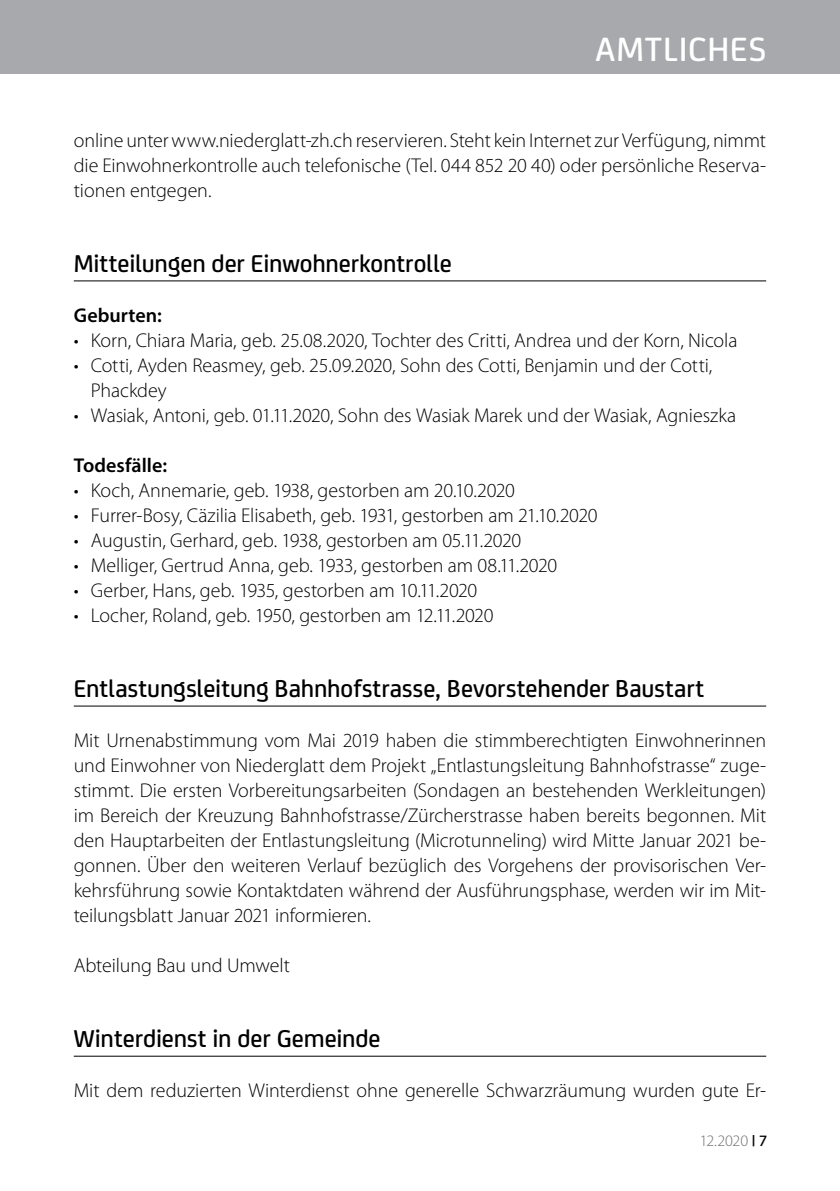
<style>
.page{position:relative;width:840px;height:1191px;background:#fff}
.page>*{position:absolute;margin:0;border:0;box-sizing:border-box;transform-origin:0 0}
.t1{font:500 36px "FS Joey";color:#fff}
.t2{font:500 26px "FS Joey";letter-spacing:-.005em;color:#000}
.t3{font:300 20px/25px "Myriad Pro";letter-spacing:-.01em;color:#000;text-align:justify}
.t4{font:300 20px "Myriad Pro";letter-spacing:-.03em;color:#000}
.t5{font:600 20px "Myriad Pro";letter-spacing:.005em;color:#000}
.t6{font:300 16px "Myriad Pro";letter-spacing:-.015em;color:#6d6e71}
.s1{font-family:"FS Joey";font-weight:500;color:#000}
</style>
<div class="page">
<div style="left:0;top:0;width:839px;height:74px;background:#a7a9ac"></div>
<hr style="left:74px;top:280px;width:691px;height:1px;background:#000">
<hr style="left:74px;top:705px;width:691px;height:1px;background:#000">
<hr style="left:74px;top:1055px;width:691px;height:1px;background:#000">
<h1 class="t1" style="left:595px;top:23px;width:20px">amtliches</h1>
<p class="t3" style="left:74px;top:128px;width:693px">online unter www.niederglatt-zh.ch reservieren. Steht kein I nternet zur Verfügung, nimmt die Einwohnerkontrolle auch telefonische (Tel. 044 852 20 40) oder persönliche Reserva&shy;tionen entgegen.</p>
<h2 class="t2" style="left:74px;top:244px;width:379px">Mitteilungen der Einwohnerkontrolle</h2>
<p class="t5" style="left:74px;top:303px;width:90px">Geburten:</p>
<p class="t3" style="left:74px;top:328px;width:664px">• Korn, Chiara Maria, geb. 25.08.2020, Tochter des Critti, Andrea und der Korn, Nicola</p>
<p class="t3" style="left:91px;top:353px;width:622px;text-indent:-17px">• Cotti, Ayden Reasmey, geb. 25.09.2020, Sohn des Cotti, Benjamin und der Cotti,<br>Phackdey</p>
<p class="t3" style="left:74px;top:403px;width:663px">• Wasiak, Antoni, geb. 01.11.2020, Sohn des Wasiak Marek und der Wasiak, Agnieszka</p>
<p class="t5" style="left:74px;top:453px;width:95px">Todesfälle:</p>
<p class="t3" style="left:74px;top:478px;width:442px">• Koch, Annemarie, geb. 1938, gestorben am 20.10.2020</p>
<p class="t3" style="left:74px;top:503px;width:525px">• Furrer-Bosy, Cäzilia Elisabeth, geb. 1931, gestorben am 21.10.2020</p>
<p class="t3" style="left:74px;top:528px;width:449px">• Augustin, Gerhard, geb. 1938, gestorben am 05.11.2020</p>
<p class="t3" style="left:74px;top:553px;width:485px">• Melliger, Gertrud Anna, geb. 1933, gestorben am 08.11.2020</p>
<p class="t4" style="left:74px;top:578px;width:405px">• Gerber, Hans, geb. 1935, gestorben am 10.11.2020</p>
<p class="t3" style="left:74px;top:603px;width:421px">• Locher, Roland, geb. 1950, gestorben am 12.11.2020</p>
<h2 class="t2" style="left:74px;top:669px;width:631px">Entlastungsleitung Bahnhofstrasse, Bevorstehender Baustart</h2>
<p class="t3" style="left:74px;top:728px;width:693px">Mit U rnenabstimmung vom Mai 2019 haben die stimmberechtigten Einwohnerinnen und Einwohner von Niederglatt dem Projekt „Entlastungsleitung Bahnhofstrasse“ zuge&shy;stimmt. Die ersten Vorbereitungsarbeiten (Sondagen an bestehenden Werkleitungen) im Bereich der Kreuzung Bahnhofstrasse/Zürcherstrasse haben bereits begonnen. Mit den Hauptarbeiten der Entlastungsleitung (Microtunneling) wird Mitte Januar 2021 be&shy;gonnen. Über den weiteren Verlauf bezüglich des Vorgehens der provisorischen Ver&shy;kehrsführung sowie Kontaktdaten während der Ausführungsphase, werden wir im Mit&shy;teilungsblatt Januar 2021 informieren.</p>
<p class="t3" style="left:74px;top:953px;width:217px">Abteilung Bau und Umwelt</p>
<h2 class="t2" style="left:74px;top:1019px;width:308px">Winterdienst in der Gemeinde</h2>
<p class="t3" style="left:74px;top:1078px;width:693px">Mit dem reduzierten Winterdienst ohne generelle Schwarzräumung wurden gute Er-</p>
<p class="t6" style="left:699px;top:1131px;width:69px">12.2020 <span class="s1">| 7</span></p>
</div>
